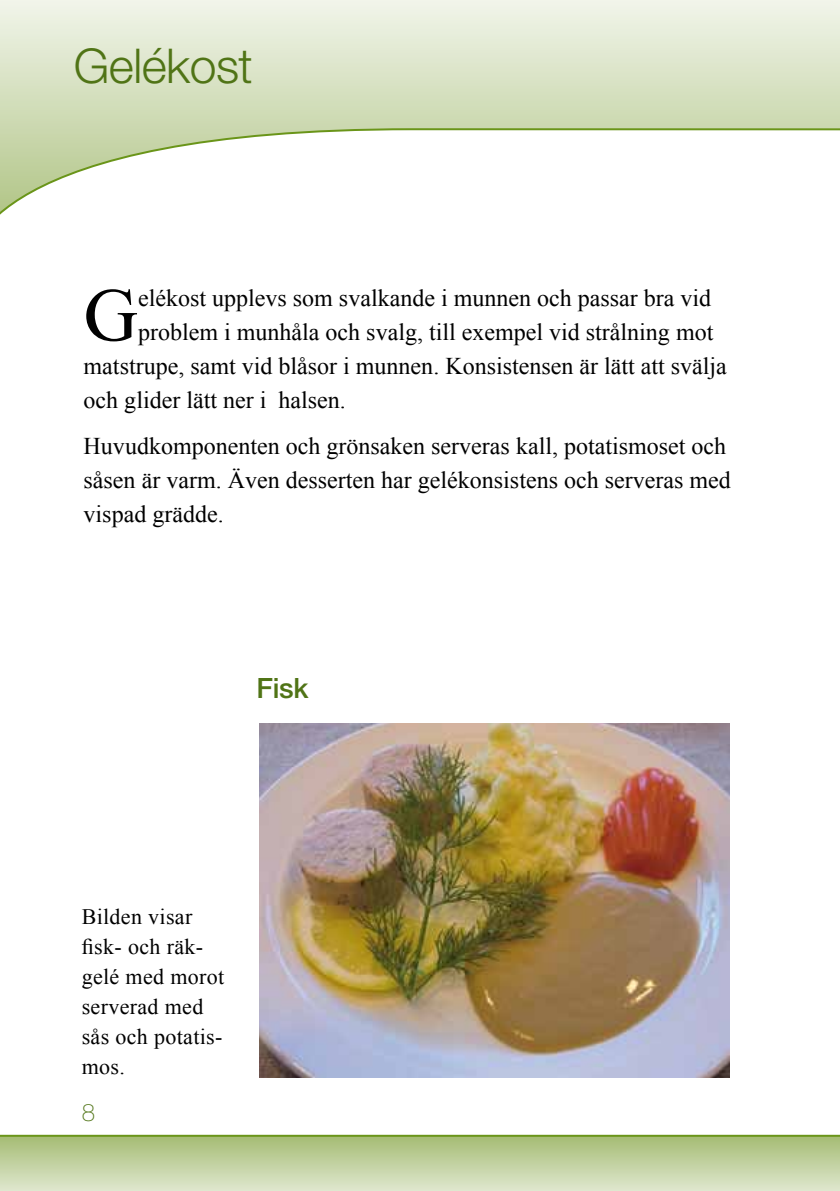
<style>
.page{position:relative;width:840px;height:1191px;background:#fff}
.page>*{position:absolute;margin:0;border:0;box-sizing:border-box;transform-origin:0 0}
.t1{font:75.4px "Times New Roman";color:#010101}
.t2{font:300 48px "Helvetica Neue LT Pro";letter-spacing:-.01em;color:#507416}
.t3{font:500 28px "Helvetica Neue LT Pro";color:#507416}
.t4{font:24px/34px "Times New Roman";color:#010101}
.t5{font:100 24px "Helvetica Neue LT Pro";color:#507416}
.t6{font:22px/30px "Times New Roman";letter-spacing:.015em;color:#000}
</style>
<div class="page">
<svg style="left:0;top:0;width:839px;height:215px"></svg>
<svg style="left:0;top:1134px;width:839px;height:57px;background:#c0d09e"></svg>
<img style="left:259px;top:723px;width:470px;height:354px">
<h2 class="t2" style="left:74px;top:37px;width:180px">Gelékost</h2>
<h1 class="t1" style="left:84px;top:264px;width:56px">G</h1>
<p class="t4" style="left:138px;top:281px;width:574px">elékost upplevs som svalkande i munnen och passar bra vid</p>
<p class="t4" style="left:138px;top:315px;width:576px">problem i munhåla och svalg, till exempel vid strålning mot</p>
<p class="t4" style="left:84px;top:349px;width:644px">matstrupe, samt vid blåsor i munnen. Konsistensen är lätt att svälja</p>
<p class="t4" style="left:84px;top:383px;width:263px">och glider lätt ner i halsen.</p>
<p class="t4" style="left:84px;top:428px;width:648px">Huvudkomponenten och grönsaken serveras kall, potatismoset och såsen är varm. Även desserten har gelékonsistens och serveras med vispad grädde.</p>
<p class="t3" style="left:256px;top:671px;width:54px">Fisk</p>
<p class="t6" style="left:82px;top:901px;width:144px">Bilden visar fisk- och räk&shy;gelé med morot serverad med sås och potatis&shy;mos.</p>
<p class="t5" style="left:82px;top:1099px;width:15px">8</p>
</div>
